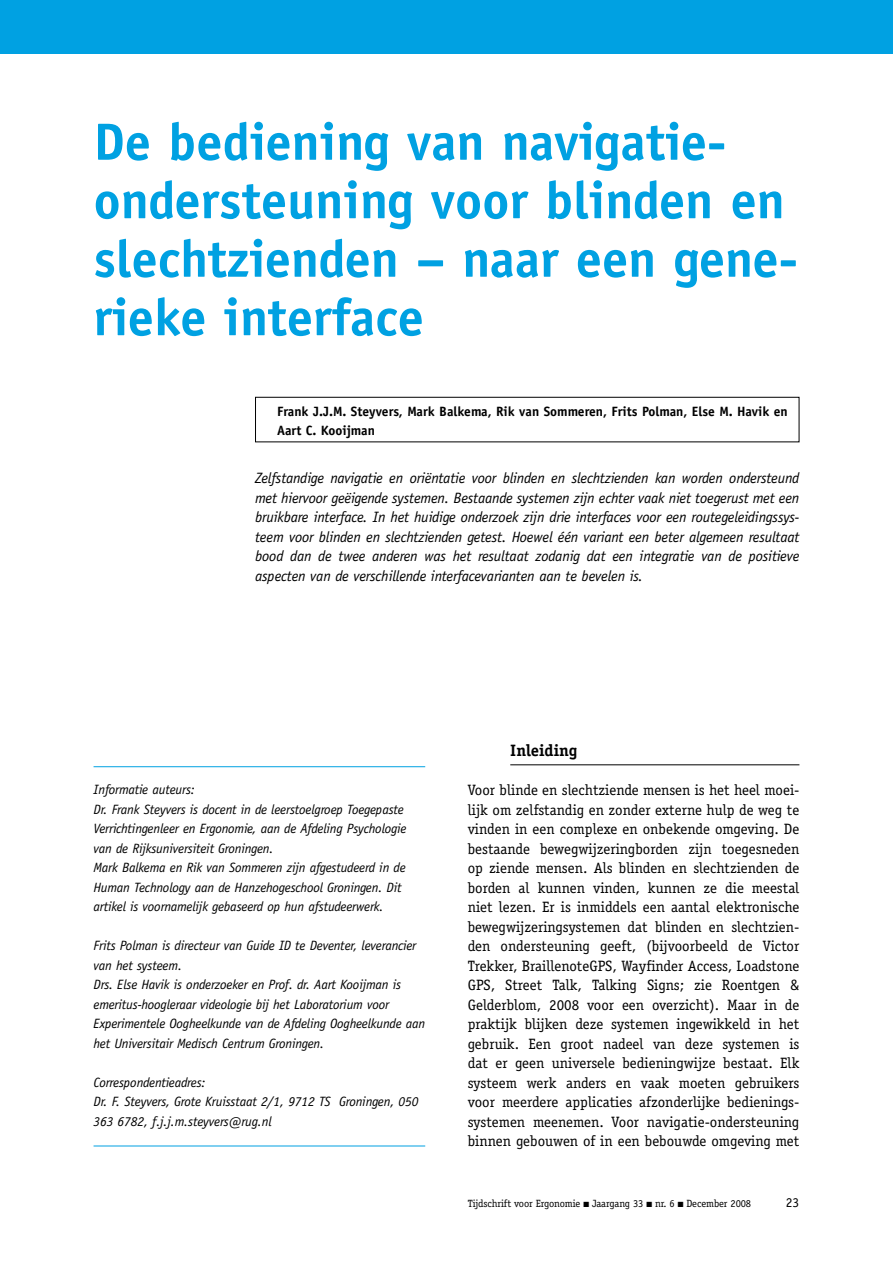
<style>
.page{position:relative;width:893px;height:1263px;background:#fff}
.page>*{position:absolute;margin:0;border:0;box-sizing:border-box;transform-origin:0 0}
.t1{font:700 52.5px/58.5px "Officina Sans LT";color:#00a1e2}
.t2{font:700 16.5px "Officina Serif LT";color:#000}
.t3{font:15px/19.5px "Officina Serif LT";color:#000;text-align:justify}
.t4{font:italic 15px/19.5px "Officina Sans LT";letter-spacing:-.01em;color:#000;text-align:justify}
.t5{font:italic 13.5px/19.5px "Officina Sans LT";letter-spacing:-.01em;color:#000}
.t6{font:700 13.5px/19.5px "Officina Sans LT";color:#000}
.t7{font:13.5px "Officina Serif LT";color:#000}
.t8{font:10.5px "Officina Serif LT";letter-spacing:-.01em;color:#000}
</style>
<div class="page">
<div style="left:0;top:0;width:893px;height:54px;background:#00a1e2"></div>
<hr style="left:94px;top:766px;width:331px;height:1px;background:#00a1e2">
<div style="left:255px;top:397px;width:544px;height:45px;border:1px solid #000"></div>
<hr style="left:94px;top:1146px;width:331px;height:1px;background:#00a1e2">
<hr style="left:510px;top:764px;width:289px;height:1px;background:#000">
<p class="t1" style="left:94px;top:112px;width:706px">De bediening van navigatie&shy;ondersteuning voor blinden en slechtzienden – naar een gene&shy;rieke interface</p>
<p class="t6" style="left:277px;top:401px;width:512px">Frank J.J.M. Steyvers, Mark Balkema, Rik van Sommeren, Frits Polman, Else M. Havik en<br>Aart C. Kooijman</p>
<p class="t4" style="left:255px;top:468px;width:546px">Zelfstandige navigatie en oriëntatie voor blinden en slechtzienden kan worden ondersteund met hiervoor geëigende systemen. Bestaande systemen zijn echter vaak niet toegerust met een bruikbare interface. In het huidige onderzoek zijn drie interfaces voor een routegeleidingssys&shy;teem voor blinden en slechtzienden getest. Hoewel één variant een beter algemeen resultaat bood dan de twee anderen was het resultaat zodanig dat een integratie van de positieve aspecten van de verschillende interfacevarianten aan te bevelen is.</p>
<p class="t5" style="left:94px;top:780px;width:314px">Informatie auteurs:<br>Dr. Frank Steyvers is docent in de leerstoelgroep Toegepaste Verrichtingenleer en Ergonomie, aan de Afdeling Psychologie van de Rijksuniversiteit Groningen.<br>Mark Balkema en Rik van Sommeren zijn afgestudeerd in de Human Technology aan de Hanzehogeschool Groningen. Dit artikel is voornamelijk gebaseerd op hun afstudeerwerk.</p>
<p class="t5" style="left:94px;top:936px;width:333px">Frits Polman is directeur van Guide ID te Deventer, leverancier van het systeem.<br>Drs. Else Havik is onderzoeker en Prof. dr. Aart Kooijman is emeritus-hoogleraar videologie bij het Laboratorium voor Experimentele Oogheelkunde van de Afdeling Oogheelkunde aan het Universitair Medisch Centrum Groningen.</p>
<p class="t5" style="left:94px;top:1072px;width:326px">Correspondentieadres:<br>Dr. F. Steyvers, Grote Kruisstaat 2/1, 9712 TS Groningen, 050<br>363 6782, f.j.j.m.steyvers@rug.nl</p>
<p class="t2" style="left:510px;top:740px;width:68px">Inleiding</p>
<p class="t3" style="left:468px;top:780px;width:333px">Voor blinde en slechtziende mensen is het heel moei&shy;lijk om zelfstandig en zonder externe hulp de weg te vinden in een complexe en onbekende omgeving. De bestaande bewegwijzeringborden zijn toegesneden op ziende mensen. Als blinden en slechtzienden de borden al kunnen vinden, kunnen ze die meestal niet lezen. Er is inmiddels een aantal elektronische bewegwijzeringsystemen dat blinden en slechtzien&shy;den ondersteuning geeft, (bijvoorbeeld de Victor Trekker, BraillenoteGPS, Wayfinder Access, Loadstone GPS, Street Talk, Talking Signs; zie Roentgen &amp; Gelderblom, 2008 voor een overzicht). Maar in de praktijk blijken deze systemen ingewikkeld in het gebruik. Een groot nadeel van deze systemen is dat er geen universele bedieningwijze bestaat. Elk systeem werk anders en vaak moeten gebruikers voor meerdere applicaties afzonderlijke bedienings&shy;systemen meenemen. Voor navigatie-ondersteuning binnen gebouwen of in een bebouwde omgeving met</p>
<p class="t8" style="left:468px;top:1198px;width:285px">Tijdschrift voor Ergonomie ■ Jaargang 33 ■ nr. 6 ■ December 2008</p>
<p class="t7" style="left:786px;top:1194px;width:15px">23</p>
</div>
